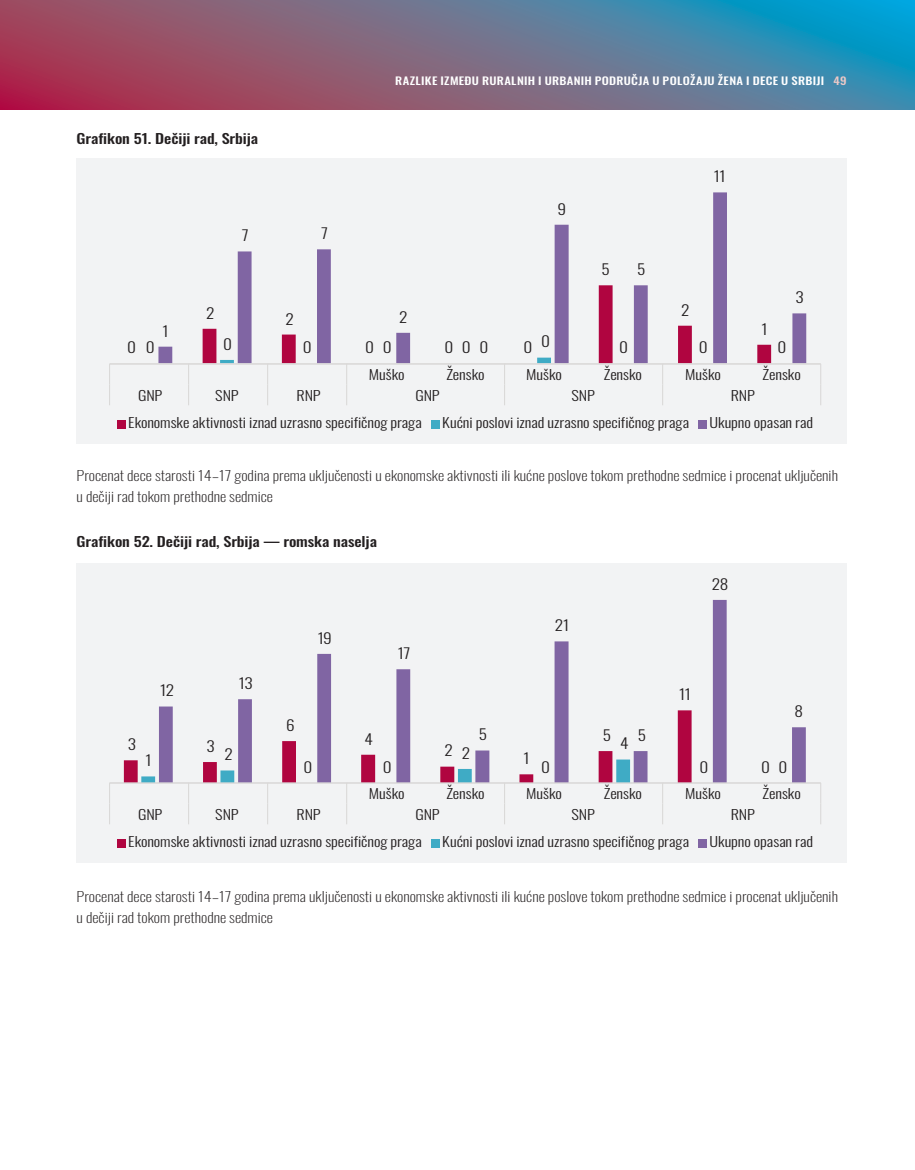
<style>
.page{position:relative;width:915px;height:1170px;background:#fff}
.page>*{position:absolute;margin:0;border:0;box-sizing:border-box;transform-origin:0 0}
.t1{font:300 14.4px "Oswald";letter-spacing:-.035em;color:#231f20;scale:1.2 1}
.ispod_tabele{font:200 13.5px/21px "Oswald";color:#231f20;scale:1.2 1}
.t2{font:300 13.5px "Oswald";letter-spacing:-.005em;color:#231f20;scale:1.2 1}
.slika{font:500 13.5px "Oswald";letter-spacing:-.005em;color:#231f20;scale:1.2 1}
.t3{font:500 10.5px "Oswald";letter-spacing:.025em;color:#fff;scale:1.2 1}
.s1{color:#edc9c7}
</style>
<div class="page">
<svg style="left:0;top:0;width:914px;height:110px;background:#706b87"></svg>
<div style="left:77px;top:159px;width:769px;height:285px;background:#f2f3f4"></div>
<svg style="left:158px;top:192px;width:648px;height:171px"></svg>
<hr style="left:109px;top:363px;width:711px;height:1px;background:#dad9d8">
<hr style="left:819px;top:364px;width:2px;height:20px;background:#dad9d8">
<hr style="left:819px;top:384px;width:2px;height:21px;background:#dad9d8">
<svg style="left:662px;top:364px;width:1px;height:41px"></svg>
<svg style="left:220px;top:357px;width:330px;height:48px"></svg>
<svg style="left:188px;top:364px;width:1px;height:41px"></svg>
<svg style="left:109px;top:364px;width:1px;height:41px"></svg>
<div style="left:117px;top:420px;width:8px;height:8px;background:#b00540"></div>
<div style="left:431px;top:420px;width:8px;height:8px;background:#3fabc5"></div>
<div style="left:698px;top:420px;width:8px;height:8px;background:#8065a3"></div>
<div style="left:77px;top:563px;width:769px;height:300px;background:#f2f3f4"></div>
<svg style="left:159px;top:600px;width:646px;height:182px"></svg>
<hr style="left:109px;top:782px;width:711px;height:1px;background:#dad9d8">
<hr style="left:819px;top:783px;width:2px;height:20px;background:#dad9d8">
<hr style="left:819px;top:803px;width:2px;height:21px;background:#dad9d8">
<svg style="left:124px;top:710px;width:567px;height:114px"></svg>
<svg style="left:109px;top:783px;width:1px;height:41px"></svg>
<div style="left:117px;top:839px;width:8px;height:8px;background:#b00540"></div>
<div style="left:431px;top:839px;width:8px;height:8px;background:#3fabc5"></div>
<div style="left:698px;top:839px;width:8px;height:8px;background:#8065a3"></div>
<p class="slika" style="left:77px;top:126px;width:153px">Grafikon 51. Dečiji rad, Srbija</p>
<p class="t1" style="left:242px;top:223px;width:7px">7</p>
<p class="t1" style="left:321px;top:220px;width:7px">7</p>
<p class="t3" style="left:395px;top:71px;width:378px">RAZLIKE IZMEĐU RURALNIH I URBANIH PODRUČJA U POLOŽAJU ŽENA I DECE U SRBIJI <span class="s1">49</span></p>
<p class="t1" style="left:557px;top:196px;width:9px">9</p>
<p class="t1" style="left:601px;top:256px;width:8px">5</p>
<p class="t1" style="left:637px;top:256px;width:8px">5</p>
<p class="t1" style="left:713px;top:164px;width:12px">11</p>
<p class="t1" style="left:127px;top:334px;width:9px">0</p>
<p class="t1" style="left:681px;top:297px;width:8px">2</p>
<p class="t1" style="left:206px;top:300px;width:8px">2</p>
<p class="t1" style="left:285px;top:306px;width:8px">2</p>
<p class="t1" style="left:399px;top:304px;width:8px">2</p>
<p class="t1" style="left:761px;top:316px;width:7px">1</p>
<p class="t1" style="left:162px;top:318px;width:7px">1</p>
<p class="t1" style="left:146px;top:334px;width:9px">0</p>
<p class="t1" style="left:223px;top:331px;width:9px">0</p>
<p class="t1" style="left:302px;top:334px;width:9px">0</p>
<p class="t1" style="left:382px;top:334px;width:9px">0</p>
<p class="t1" style="left:462px;top:334px;width:9px">0</p>
<p class="t1" style="left:541px;top:329px;width:9px">0</p>
<p class="t1" style="left:619px;top:334px;width:9px">0</p>
<p class="t1" style="left:698px;top:334px;width:9px">0</p>
<p class="t1" style="left:777px;top:334px;width:9px">0</p>
<p class="t1" style="left:365px;top:334px;width:9px">0</p>
<p class="t1" style="left:444px;top:334px;width:9px">0</p>
<p class="t1" style="left:523px;top:334px;width:9px">0</p>
<p class="t1" style="left:479px;top:334px;width:9px">0</p>
<p class="t1" style="left:795px;top:284px;width:8px">3</p>
<p class="t2" style="left:368px;top:363px;width:31px">Muško</p>
<p class="t2" style="left:446px;top:363px;width:33px">Žensko</p>
<p class="t2" style="left:526px;top:363px;width:31px">Muško</p>
<p class="t2" style="left:603px;top:363px;width:33px">Žensko</p>
<p class="t2" style="left:684px;top:363px;width:31px">Muško</p>
<p class="t2" style="left:762px;top:363px;width:33px">Žensko</p>
<p class="t2" style="left:138px;top:383px;width:22px">GNP</p>
<p class="t2" style="left:215px;top:383px;width:21px">SNP</p>
<p class="t2" style="left:296px;top:383px;width:22px">RNP</p>
<p class="t2" style="left:415px;top:383px;width:22px">GNP</p>
<p class="t2" style="left:571px;top:383px;width:21px">SNP</p>
<p class="t2" style="left:730px;top:383px;width:22px">RNP</p>
<p class="t2" style="left:128px;top:411px;width:246px">Ekonomske aktivnosti iznad uzrasno specifičnog praga</p>
<p class="t2" style="left:442px;top:411px;width:207px">Kućni poslovi iznad uzrasno specifičnog praga</p>
<p class="t2" style="left:709px;top:411px;width:88px">Ukupno opasan rad</p>
<p class="ispod_tabele" style="left:77px;top:464px;width:635px">Procenat dece starosti 14–17 godina prema uključenosti u ekonomske aktivnosti ili kućne poslove tokom prethodne sedmice i procenat uključenih u dečiji rad tokom prethodne sedmice</p>
<p class="slika" style="left:77px;top:529px;width:252px">Grafikon 52. Dečiji rad, Srbija — romska naselja</p>
<p class="t1" style="left:711px;top:571px;width:15px">28</p>
<p class="t1" style="left:317px;top:625px;width:13px">19</p>
<p class="t1" style="left:554px;top:612px;width:14px">21</p>
<p class="t1" style="left:397px;top:640px;width:12px">17</p>
<p class="t1" style="left:160px;top:677px;width:13px">12</p>
<p class="t1" style="left:239px;top:670px;width:13px">13</p>
<p class="t1" style="left:679px;top:681px;width:12px">11</p>
<p class="t1" style="left:128px;top:731px;width:8px">3</p>
<p class="t1" style="left:206px;top:733px;width:8px">3</p>
<p class="t1" style="left:145px;top:747px;width:7px">1</p>
<p class="t1" style="left:224px;top:741px;width:8px">2</p>
<p class="t1" style="left:286px;top:712px;width:9px">6</p>
<p class="t1" style="left:364px;top:726px;width:9px">4</p>
<p class="t1" style="left:303px;top:754px;width:9px">0</p>
<p class="t1" style="left:382px;top:754px;width:9px">0</p>
<p class="t1" style="left:444px;top:737px;width:8px">2</p>
<p class="t1" style="left:462px;top:740px;width:8px">2</p>
<p class="t1" style="left:478px;top:721px;width:8px">5</p>
<p class="t1" style="left:523px;top:745px;width:7px">1</p>
<p class="t1" style="left:541px;top:754px;width:9px">0</p>
<p class="t1" style="left:602px;top:722px;width:8px">5</p>
<p class="t1" style="left:620px;top:730px;width:9px">4</p>
<p class="t1" style="left:637px;top:722px;width:8px">5</p>
<p class="t1" style="left:794px;top:698px;width:9px">8</p>
<p class="t1" style="left:699px;top:754px;width:9px">0</p>
<p class="t1" style="left:778px;top:754px;width:9px">0</p>
<p class="t1" style="left:760px;top:754px;width:9px">0</p>
<p class="t2" style="left:368px;top:781px;width:31px">Muško</p>
<p class="t2" style="left:446px;top:781px;width:33px">Žensko</p>
<p class="t2" style="left:526px;top:781px;width:31px">Muško</p>
<p class="t2" style="left:603px;top:781px;width:33px">Žensko</p>
<p class="t2" style="left:684px;top:781px;width:31px">Muško</p>
<p class="t2" style="left:762px;top:781px;width:33px">Žensko</p>
<p class="t2" style="left:138px;top:802px;width:22px">GNP</p>
<p class="t2" style="left:215px;top:802px;width:21px">SNP</p>
<p class="t2" style="left:296px;top:802px;width:22px">RNP</p>
<p class="t2" style="left:415px;top:802px;width:22px">GNP</p>
<p class="t2" style="left:571px;top:802px;width:21px">SNP</p>
<p class="t2" style="left:730px;top:802px;width:22px">RNP</p>
<p class="t2" style="left:128px;top:829px;width:246px">Ekonomske aktivnosti iznad uzrasno specifičnog praga</p>
<p class="t2" style="left:442px;top:829px;width:207px">Kućni poslovi iznad uzrasno specifičnog praga</p>
<p class="t2" style="left:709px;top:829px;width:88px">Ukupno opasan rad</p>
<p class="ispod_tabele" style="left:77px;top:884px;width:635px">Procenat dece starosti 14–17 godina prema uključenosti u ekonomske aktivnosti ili kućne poslove tokom prethodne sedmice i procenat uključenih u dečiji rad tokom prethodne sedmice</p>
</div>
